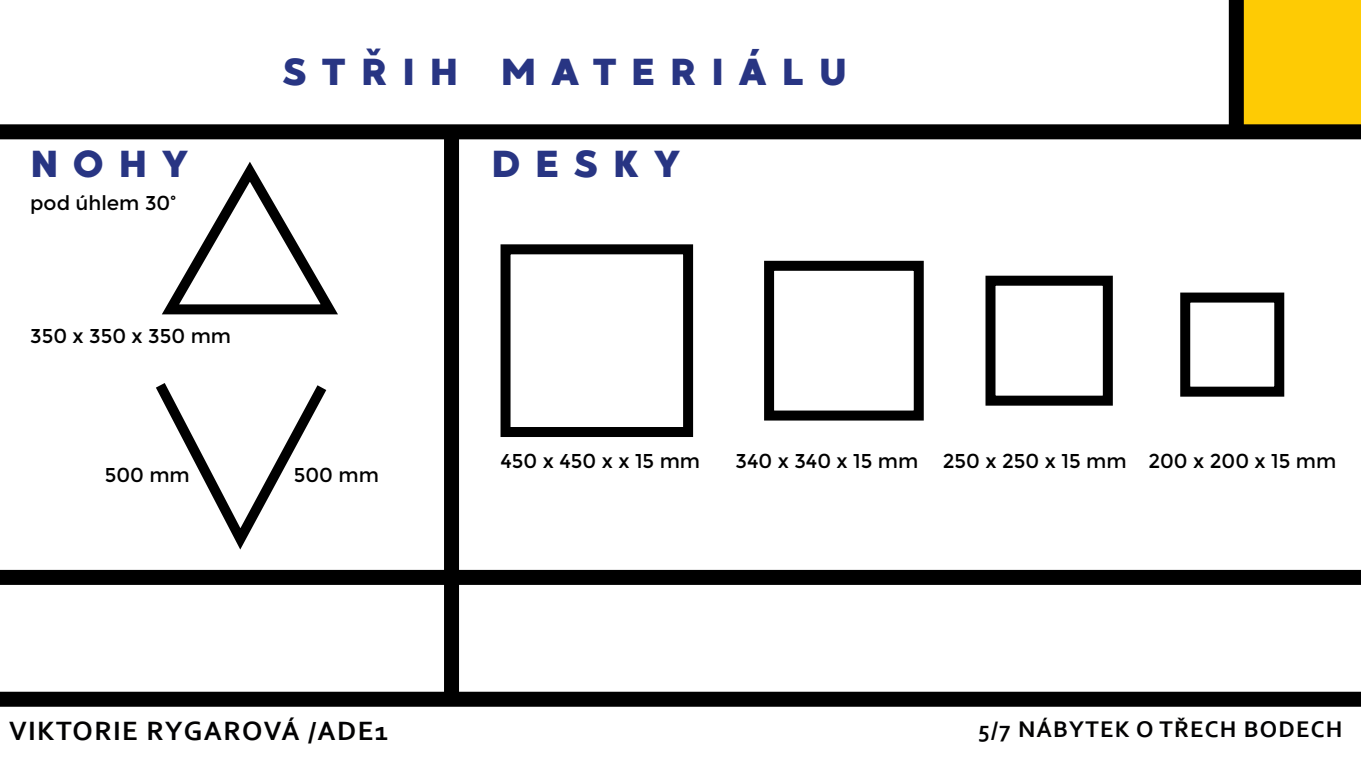
<style>
.page{position:relative;width:1361px;height:766px;background:#fff}
.page>*{position:absolute;margin:0;border:0;box-sizing:border-box;transform-origin:0 0}
.t1{font:37.5px "MADE Good Time Grotesk";letter-spacing:.33em;color:#283583}
.t2{font:700 27.75px "Corbel";letter-spacing:.05em;color:#020203}
.t3{font:700 23.75px "Corbel";letter-spacing:.05em;color:#020203}
.t4{font:20px "Montserrat";color:#000}
.s1{font-family:"Bebas Kai"}
</style>
<div class="page">
<div style="left:1243px;top:0;width:118px;height:132px;background:#fecb04"></div>
<div style="left:0;top:569px;width:1361px;height:15px;background:#000"></div>
<div style="left:0;top:124px;width:1361px;height:15px;background:#000"></div>
<div style="left:0;top:691px;width:1361px;height:15px;background:#000"></div>
<div style="left:444px;top:132px;width:15px;height:567px;background:#000"></div>
<div style="left:1228px;top:0;width:15px;height:136px;background:#000"></div>
<div style="left:500px;top:244px;width:193px;height:193px;border:10px solid #000"></div>
<div style="left:764px;top:261px;width:160px;height:159px;border:10px solid #000"></div>
<div style="left:985px;top:275px;width:128px;height:130px;border:10px solid #000"></div>
<div style="left:1180px;top:292px;width:104px;height:104px;border:10px solid #000"></div>
<svg style="left:162px;top:161px;width:176px;height:154px"></svg>
<svg style="left:156px;top:383px;width:171px;height:167px"></svg>
<h1 class="t1" style="left:280px;top:48px;width:569px">STŘIH MATERIÁLU</h1>
<h1 class="t1" style="left:30px;top:140px;width:162px">NOHY</h1>
<h1 class="t1" style="left:491px;top:140px;width:193px">DESKY</h1>
<p class="t4" style="left:30px;top:191px;width:147px">pod úhlem 30<span class="s1">°</span></p>
<p class="t4" style="left:30px;top:324px;width:202px">350 x 350 x 350 mm</p>
<p class="t4" style="left:105px;top:463px;width:87px">500 mm</p>
<p class="t4" style="left:294px;top:463px;width:87px">500 mm</p>
<p class="t4" style="left:500px;top:449px;width:201px">450 x 450 x x 15 mm</p>
<p class="t4" style="left:735px;top:449px;width:602px">340 x 340 x 15 mm 250 x 250 x 15 mm 200 x 200 x 15 mm</p>
<h2 class="t2" style="left:9px;top:713px;width:381px">VIKTORIE RYGAROVÁ /ADE1</h2>
<p class="t3" style="left:978px;top:714px;width:366px">5/7 NÁBYTEK O TŘECH BODECH</p>
</div>
